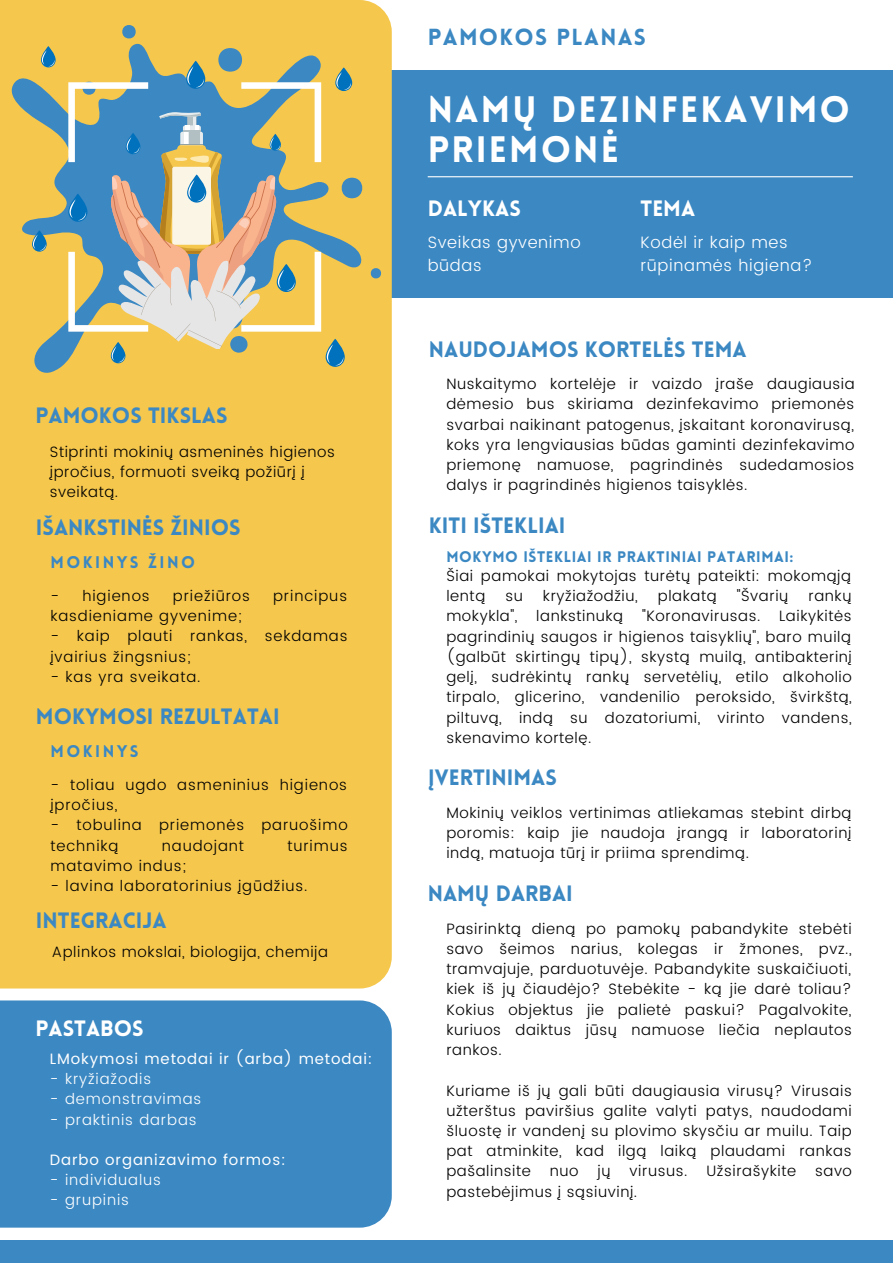
<style>
.page{position:relative;width:893px;height:1264px;background:#fff}
.page>*{position:absolute;margin:0;border:0;box-sizing:border-box;transform-origin:0 0}
.t1{font:900 36px/40.5px "Lovelo";letter-spacing:.06em;color:#fff}
.t2{font:900 22.8px "Lovelo";letter-spacing:.06em;color:#3b88c3}
.t3{font:900 21.75px "Lovelo";color:#3b88c3}
.t4{font:900 21.75px "Lovelo";color:#fff}
.t5{font:300 16.5px/22.5px "Poppins";letter-spacing:.04em;color:#fff}
.t6{font:900 16.5px "Lovelo";letter-spacing:.15em;color:#3b88c3}
.t7{font:300 15px/20.2px "Poppins";letter-spacing:.04em;color:#000;text-align:justify}
.t8{font:300 15px/20.2px "Poppins";letter-spacing:.06em;color:#000}
.t9{font:300 15px "Poppins";letter-spacing:.06em;color:#fff}
.t10{font:15px "Poppins";letter-spacing:.06em;color:#fff}
.t11{font:900 15px "Lovelo";letter-spacing:.04em;color:#3b88c3}
</style>
<div class="page">
<div style="left:391px;top:71px;width:501px;height:227px;background:#3b88c3"></div>
<div style="left:0;top:1240px;width:892px;height:22px;background:#3b88c3"></div>
<hr style="left:427px;top:176px;width:425px;height:1px;background:#fff">
<div style="left:0;top:0;width:392px;height:988px;background:#f5c74d"></div>
<div style="left:0;top:1000px;width:392px;height:227px;background:#3b88c3"></div>
<svg style="left:12px;top:40px;width:353px;height:335px;fill:#f5c74d"></svg>
<svg style="left:120px;top:25px;width:18px;height:13px"></svg>
<svg style="left:338px;top:178px;width:28px;height:20px"></svg>
<svg style="left:369px;top:268px;width:14px;height:10px"></svg>
<svg style="left:41px;top:46px;width:15px;height:21px"></svg>
<svg style="left:42px;top:50px;width:13px;height:16px"></svg>
<svg style="left:32px;top:230px;width:15px;height:22px"></svg>
<svg style="left:33px;top:234px;width:13px;height:17px"></svg>
<svg style="left:335px;top:67px;width:17px;height:24px"></svg>
<svg style="left:336px;top:72px;width:15px;height:18px"></svg>
<svg style="left:325px;top:339px;width:20px;height:28px"></svg>
<svg style="left:327px;top:344px;width:16px;height:21px"></svg>
<svg style="left:68px;top:48px;width:253px;height:318px"></svg>
<h3 class="t3" style="left:35px;top:407px;width:194px">PAMOKOS TIKSLAS</h3>
<p class="t7" style="left:50px;top:441px;width:286px;text-align:left">Stiprinti mokinių asmeninės higienos įpročius, formuoti sveiką požiūrį į sveikatą.</p>
<h3 class="t3" style="left:36px;top:518px;width:206px">IŠANKSTINĖS ŽINIOS</h3>
<p class="t6" style="left:50px;top:555px;width:146px">MOKINYS ŽINO</p>
<p class="t8" style="left:50px;top:585px;width:101px">- higienos</p>
<p class="t8" style="left:173px;top:585px;width:79px">priežiūros</p>
<p class="t8" style="left:273px;top:585px;width:75px">principus</p>
<p class="t8" style="left:50px;top:606px;width:193px">kasdieniame gyvenime;</p>
<p class="t8" style="left:50px;top:626px;width:298px">- kaip plauti rankas, sekdamas įvairius žingsnius;</p>
<p class="t8" style="left:50px;top:666px;width:152px">- kas yra sveikata.</p>
<h3 class="t3" style="left:36px;top:707px;width:245px">MOKYMOSI REZULTATAI</h3>
<p class="t6" style="left:50px;top:744px;width:90px">MOKINYS</p>
<p class="t8" style="left:50px;top:774px;width:298px">- toliau ugdo asmeninius higienos įpročius,</p>
<p class="t8" style="left:50px;top:815px;width:299px">- tobulina priemonės paruošimo techniką</p>
<p class="t8" style="left:162px;top:835px;width:84px">naudojant</p>
<p class="t8" style="left:287px;top:835px;width:62px">turimus</p>
<p class="t8" style="left:50px;top:855px;width:137px">matavimo indus;</p>
<p class="t8" style="left:50px;top:875px;width:258px">- lavina laboratorinius įgūdžius.</p>
<h3 class="t3" style="left:36px;top:911px;width:132px">INTEGRACIJA</h3>
<p class="t7" style="left:52px;top:942px;width:277px">Aplinkos mokslai, biologija, chemija</p>
<h3 class="t4" style="left:35px;top:1019px;width:110px">PASTABOS</h3>
<p class="t10" style="left:50px;top:1049px;width:324px">LMokymosi metodai ir (arba) metodai:</p>
<p class="t9" style="left:50px;top:1070px;width:103px">- kryžiažodis</p>
<p class="t9" style="left:50px;top:1090px;width:153px">- demonstravimas</p>
<p class="t9" style="left:50px;top:1110px;width:148px">- praktinis darbas</p>
<p class="t10" style="left:50px;top:1150px;width:237px">Darbo organizavimo formos:</p>
<p class="t9" style="left:50px;top:1171px;width:113px">- individualus</p>
<p class="t9" style="left:50px;top:1191px;width:81px">- grupinis</p>
<h2 class="t2" style="left:427px;top:28px;width:220px">PAMOKOS PLANAS</h2>
<h1 class="t1" style="left:427px;top:92px;width:424px">NAMŲ DEZINFEKAVIMO<br>PRIEMONĖ</h1>
<h3 class="t4" style="left:427px;top:199px;width:95px">DALYKAS</h3>
<h3 class="t4" style="left:640px;top:199px;width:56px">TEMA</h3>
<p class="t5" style="left:427px;top:231px;width:154px">Sveikas gyvenimo būdas</p>
<p class="t5" style="left:640px;top:231px;width:173px">Kodėl ir kaip mes rūpinamės higiena?</p>
<h3 class="t3" style="left:429px;top:341px;width:319px">NAUDOJAMOS KORTELĖS TEMA</h3>
<p class="t7" style="left:446px;top:374px;width:410px">Nuskaitymo kortelėje ir vaizdo įraše daugiausia dėmesio bus skiriama dezinfekavimo priemonės svarbai naikinant patogenus, įskaitant koronavirusą, koks yra lengviausias būdas gaminti dezinfekavimo priemonę namuose, pagrindinės sudedamosios dalys ir pagrindinės higienos taisyklės.</p>
<h3 class="t3" style="left:429px;top:516px;width:138px">KITI IŠTEKLIAI</h3>
<p class="t11" style="left:446px;top:550px;width:348px">MOKYMO IŠTEKLIAI IR PRAKTINIAI PATARIMAI:</p>
<p class="t7" style="left:446px;top:565px;width:406px">Šiai pamokai mokytojas turėtų pateikti: mokomąją lentą</p>
<p class="t7" style="left:505px;top:586px;width:19px">su</p>
<p class="t7" style="left:543px;top:586px;width:96px">kryžiažodžiu,</p>
<p class="t7" style="left:657px;top:586px;width:60px">plakatą</p>
<p class="t7" style="left:736px;top:586px;width:53px">"Švarių</p>
<p class="t7" style="left:808px;top:586px;width:44px">rankų</p>
<p class="t7" style="left:446px;top:606px;width:73px">mokykla",</p>
<p class="t7" style="left:536px;top:606px;width:88px">lankstinuką</p>
<p class="t7" style="left:642px;top:606px;width:120px">"Koronavirusas.</p>
<p class="t7" style="left:446px;top:606px;width:407px;text-indent:333px">Laikykitės pagrindinių saugos ir higienos taisyklių", baro muilą (galbūt skirtingų tipų), skystą muilą, antibakterinį gelį, sudrėkintų rankų servetėlių, etilo alkoholio tirpalo, glicerino, vandenilio peroksido, švirkštą, piltuvą, indą su dozatoriumi, virinto vandens, skenavimo kortelę.</p>
<h3 class="t3" style="left:428px;top:769px;width:130px">ĮVERTINIMAS</h3>
<p class="t7" style="left:446px;top:802px;width:406px">Mokinių veiklos vertinimas atliekamas stebint dirbą poromis: kaip jie naudoja įrangą ir laboratorinį indą, matuoja tūrį ir priima sprendimą.</p>
<h3 class="t3" style="left:427px;top:884px;width:147px">NAMŲ DARBAI</h3>
<p class="t7" style="left:446px;top:918px;width:407px">Pasirinktą dieną po pamokų pabandykite stebėti savo šeimos narius, kolegas ir žmones, pvz., tramvajuje, parduotuvėje. Pabandykite suskaičiuoti, kiek iš jų čiaudėjo? Stebėkite - ką jie darė toliau?<br>Kokius objektus jie palietė paskui? Pagalvokite, kuriuos daiktus jūsų namuose liečia neplautos rankos.</p>
<p class="t7" style="left:446px;top:1080px;width:407px">Kuriame iš jų gali būti daugiausia virusų? Virusais užterštus paviršius galite valyti patys, naudodami šluostę ir vandenį su plovimo skysčiu ar muilu. Taip pat atminkite, kad ilgą laiką plaudami rankas pašalinsite</p>
<p class="t7" style="left:549px;top:1161px;width:30px">nuo</p>
<p class="t7" style="left:597px;top:1161px;width:15px">jų</p>
<p class="t7" style="left:629px;top:1161px;width:59px">virusus.</p>
<p class="t7" style="left:706px;top:1161px;width:91px">Užsirašykite</p>
<p class="t7" style="left:815px;top:1161px;width:38px">savo</p>
<p class="t7" style="left:446px;top:1181px;width:192px">pastebėjimus į sąsiuvinį.</p>
</div>
